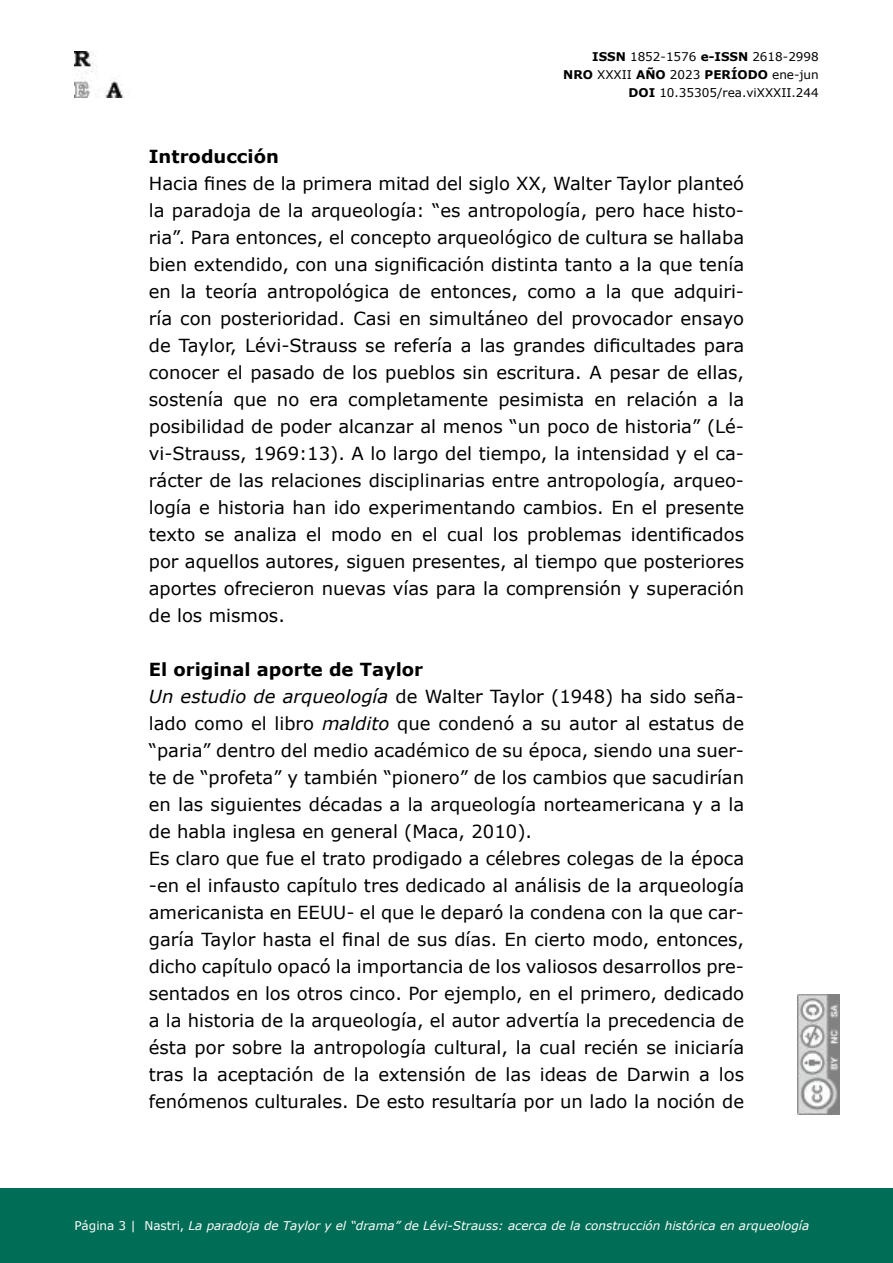
<style>
.page{position:relative;width:893px;height:1263px;background:#fff}
.page>*{position:absolute;margin:0;border:0;box-sizing:border-box;transform-origin:0 0}
.t1{font:18px/27px "Verdana";color:#000;text-align:justify}
.Título_párrafo_básic{font:700 18px "Verdana";color:#000}
.t2{font:italic 12px "Verdana";color:#fff}
.t3{font:12px/18px "Verdana";color:#000;text-align:right}
.s1{font-weight:700}
.s2{font-style:italic}
.s3{font-style:normal}
</style>
<div class="page">
<img style="left:798px;top:994px;width:42px;height:120px">
<div style="left:0;top:1188px;width:893px;height:75px;background:#006e56"></div>
<img style="left:74px;top:52px;width:50px;height:45px">
<p class="t3" style="left:563px;top:47px;width:257px"><span class="s1">ISSN</span> 1852-1576 <span class="s1">e-ISSN</span> 2618-2998<br><span class="s1">NRO</span> XXXII <span class="s1">AÑO</span> 2023 <span class="s1">PERÍODO</span> ene-jun<br><span class="s1">DOI</span> 10.35305/rea.viXXXII.244</p>
<p class="Título_párrafo_básic" style="left:149px;top:143px;width:132px">Introducción</p>
<p class="t1" style="left:149px;top:169px;width:597px">Hacia fines de la primera mitad del siglo XX, Walter Taylor planteó la paradoja de la arqueología: “es antropología, pero hace histo&shy;ria”. Para entonces, el concepto arqueológico de cultura se hallaba bien extendido, con una significación distinta tanto a la que tenía en la teoría antropológica de entonces, como a la que adquiri&shy;ría con posterioridad. Casi en simultáneo del provocador ensayo de Taylor, Lévi-Strauss se refería a las grandes dificultades para conocer el pasado de los pueblos sin escritura. A pesar de ellas, sostenía que no era completamente pesimista en relación a la posibilidad de poder alcanzar al menos “un poco de historia” (Lé&shy;vi-Strauss, 1969:13). A lo largo del tiempo, la intensidad y el ca&shy;rácter de las relaciones disciplinarias entre antropología, arqueo&shy;logía e historia han ido experimentando cambios. En el presente texto se analiza el modo en el cual los problemas identificados por aquellos autores, siguen presentes, al tiempo que posteriores aportes ofrecieron nuevas vías para la comprensión y superación de los mismos.</p>
<p class="Título_párrafo_básic" style="left:149px;top:656px;width:276px">El original aporte de Taylor</p>
<p class="t1" style="left:149px;top:682px;width:597px"><span class="s2">Un estudio de arqueología</span> de Walter Taylor (1948) ha sido seña&shy;lado como el libro <span class="s2">maldito</span> que condenó a su autor al estatus de “paria” dentro del medio académico de su época, siendo una suer&shy;te de “profeta” y también “pionero” de los cambios que sacudirían en las siguientes décadas a la arqueología norteamericana y a la de habla inglesa en general (Maca, 2010).</p>
<p class="t1" style="left:149px;top:844px;width:597px">Es claro que fue el trato prodigado a célebres colegas de la época -en el infausto capítulo tres dedicado al análisis de la arqueología americanista en EEUU- el que le deparó la condena con la que car&shy;garía Taylor hasta el final de sus días. En cierto modo, entonces, dicho capítulo opacó la importancia de los valiosos desarrollos pre&shy;sentados en los otros cinco. Por ejemplo, en el primero, dedicado a la historia de la arqueología, el autor advertía la precedencia de ésta por sobre la antropología cultural, la cual recién se iniciaría tras la aceptación de la extensión de las ideas de Darwin a los fenómenos culturales. De esto resultaría por un lado la noción de</p>
<p class="t2" style="left:74px;top:1217px;width:736px"><span class="s3">Página 3 | Nastri,</span> La paradoja de Taylor y el “drama” de Lévi-Strauss: acerca de la construcción histórica en arqueología</p>
</div>
